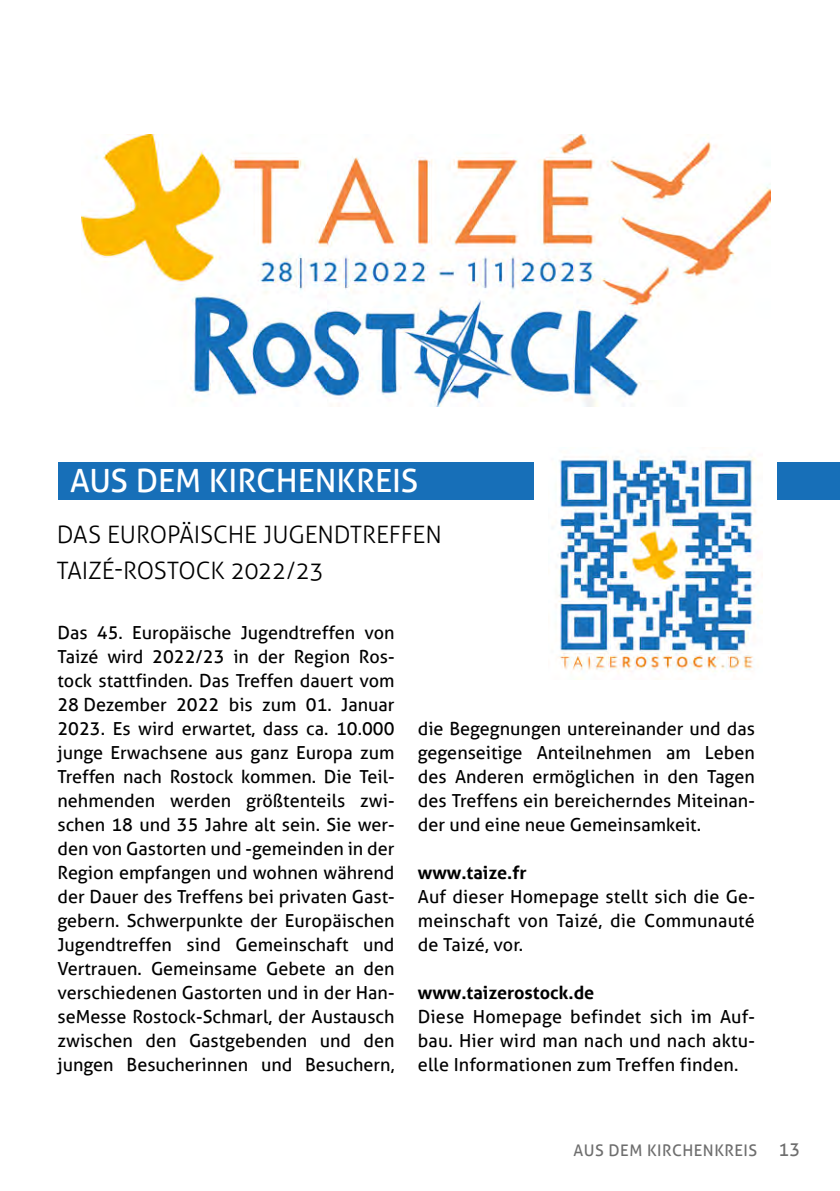
<style>
.page{position:relative;width:840px;height:1191px;background:#fff}
.page>*{position:absolute;margin:0;border:0;box-sizing:border-box;transform-origin:0 0}
.t1{font:32px "Aller";color:#fff}
.t2{font:300 24px/36px "Aller";letter-spacing:-.01em;color:#000}
.t3{font:18px/24px "Aller";color:#000;text-align:justify}
.t4{font:700 18px "Aller";color:#000}
.t5{font:16px "Aller";letter-spacing:.03em;color:#6e6e6e}
.s1{font-size:18px}
</style>
<div class="page">
<div style="left:57px;top:462px;width:476px;height:37px;background:#176fb8"></div>
<div style="left:777px;top:462px;width:62px;height:37px;background:#176fb8"></div>
<img style="left:81px;top:134px;width:689px;height:273px">
<img style="left:552px;top:456px;width:204px;height:223px">
<h1 class="t1" style="left:70px;top:461px;width:349px">AUS DEM KIRCHENKREIS</h1>
<h2 class="t2" style="left:57px;top:516px;width:386px">DAS EUROPÄISCHE JUGENDTREFFEN<br>TAIZÉ-ROSTOCK 2022/23</h2>
<p class="t3" style="left:57px;top:620px;width:338px">Das 45. Europäische Jugendtreffen von Taizé wird 2022/23 in der Region Ros&shy;tock stattfinden. Das Treffen dauert vom 28 Dezember 2022 bis zum 01. Januar 2023. Es wird erwartet, dass ca. 10.000 junge Erwachsene aus ganz Europa zum Treffen nach Rostock kommen. Die Teil&shy;nehmenden werden größtenteils zwi&shy;schen 18 und 35 Jahre alt sein. Sie wer&shy;den von Gastorten und -gemeinden in der Region empfangen und wohnen während der Dauer des Treffens bei privaten Gast&shy;gebern. Schwerpunkte der Europäischen Jugendtreffen sind Gemeinschaft und Vertrauen. Gemeinsame Gebete an den verschiedenen Gastorten und in der Han&shy;seMesse Rostock-Schmarl, der Austausch zwischen den Gastgebenden und den jungen Besucherinnen und Besuchern,</p>
<p class="t3" style="left:417px;top:716px;width:338px">die Begegnungen untereinander und das gegenseitige Anteilnehmen am Leben des Anderen ermöglichen in den Tagen des Treffens ein bereicherndes Miteinan&shy;der und eine neue Gemeinsamkeit.</p>
<p class="t4" style="left:417px;top:861px;width:110px">www.taize.fr</p>
<p class="t3" style="left:417px;top:884px;width:338px">Auf dieser Homepage stellt sich die Ge&shy;meinschaft von Taizé, die Communauté de Taizé, vor.</p>
<p class="t4" style="left:417px;top:981px;width:178px">www.taizerostock.de</p>
<p class="t3" style="left:417px;top:1004px;width:338px">Diese Homepage befindet sich im Auf&shy;bau. Hier wird man nach und nach aktu&shy;elle Informationen zum Treffen finden.</p>
<p class="t5" style="left:573px;top:1140px;width:228px">AUS DEM KIRCHENKREIS <span class="s1">13</span></p>
</div>
